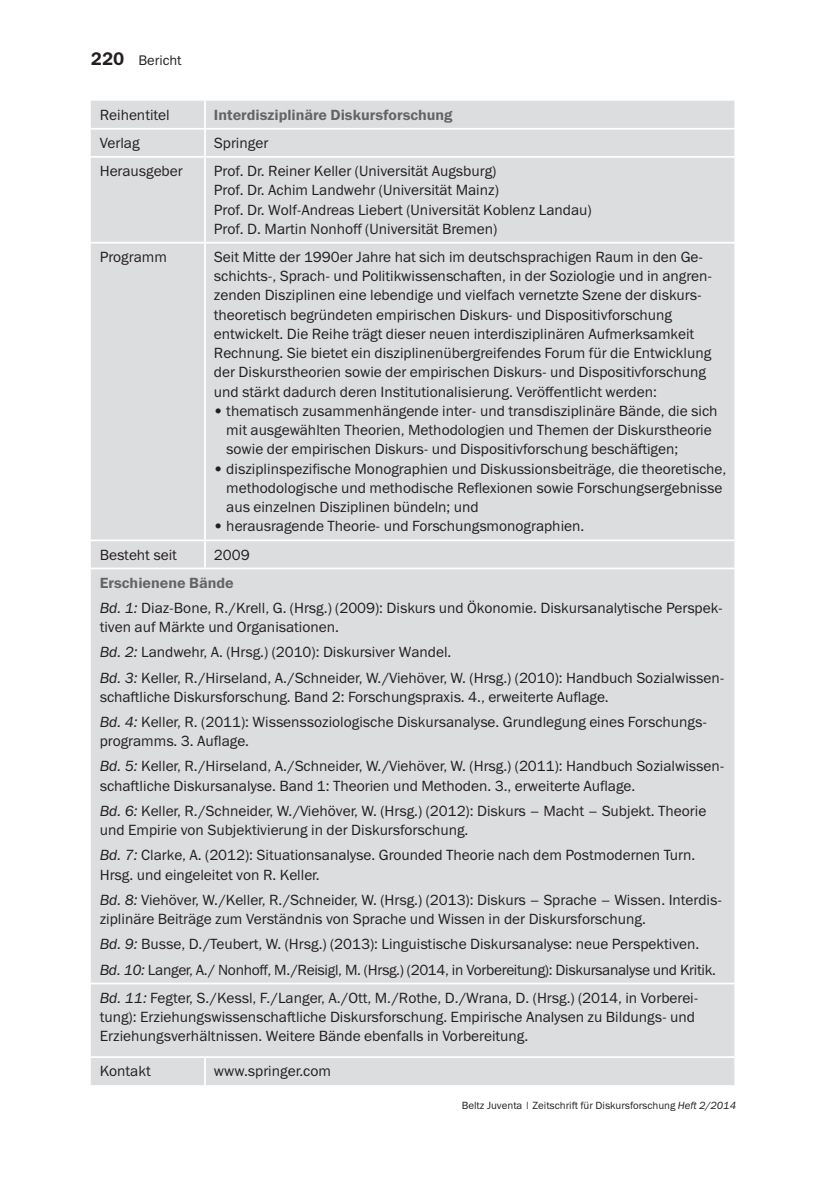
<style>
.page{position:relative;width:822px;height:1194px;background:#fff}
.page>*{position:absolute;margin:0;border:0;box-sizing:border-box;transform-origin:0 0}
.t1{font:14.88px/19.2px "Franklin Gothic Book ITC";color:#231f20}
.t2{font:14.88px "Franklin Gothic Demi ITC";color:#636466}
.t3{font:14px "Franklin Gothic Book ITC";color:#231f20}
.t4{font:10.5px "Franklin Gothic Book ITC";color:#231f20}
.s1{font-family:"Franklin Gothic Demi ITC";font-size:18.38px}
.s2{font-style:italic}
</style>
<div class="page">
<div style="left:91px;top:101px;width:643px;height:984px;background:#dcddde"></div>
<hr style="left:204px;top:101px;width:2px;height:27px;background:#fff">
<hr style="left:91px;top:128px;width:114px;height:2px;background:#fff">
<hr style="left:205px;top:128px;width:531px;height:2px;background:#fff">
<hr style="left:204px;top:130px;width:2px;height:26px;background:#fff">
<hr style="left:91px;top:156px;width:114px;height:2px;background:#fff">
<hr style="left:205px;top:156px;width:531px;height:2px;background:#fff">
<hr style="left:204px;top:158px;width:2px;height:84px;background:#fff">
<hr style="left:91px;top:242px;width:114px;height:1px;background:#fff">
<hr style="left:205px;top:242px;width:531px;height:1px;background:#fff">
<hr style="left:204px;top:243px;width:2px;height:296px;background:#fff">
<hr style="left:91px;top:539px;width:114px;height:2px;background:#fff">
<hr style="left:205px;top:539px;width:531px;height:2px;background:#fff">
<hr style="left:204px;top:541px;width:2px;height:26px;background:#fff">
<hr style="left:204px;top:1057px;width:2px;height:28px;background:#fff">
<hr style="left:91px;top:567px;width:114px;height:2px;background:#fff">
<hr style="left:205px;top:567px;width:531px;height:2px;background:#fff">
<hr style="left:91px;top:982px;width:114px;height:2px;background:#fff">
<hr style="left:205px;top:982px;width:531px;height:2px;background:#fff">
<hr style="left:91px;top:1056px;width:114px;height:1px;background:#fff">
<hr style="left:205px;top:1056px;width:531px;height:1px;background:#fff">
<p class="t3" style="left:91px;top:51px;width:92px"><span class="s1">220</span> Bericht</p>
<p class="t1" style="left:100px;top:105px;width:72px">Reihentitel</p>
<p class="t2" style="left:214px;top:106px;width:240px">Interdisziplinäre Diskursforschung</p>
<p class="t1" style="left:100px;top:133px;width:41px">Verlag</p>
<p class="t1" style="left:214px;top:133px;width:56px">Springer</p>
<p class="t1" style="left:100px;top:161px;width:85px">Herausgeber</p>
<p class="t1" style="left:214px;top:161px;width:379px">Prof. Dr. Reiner Keller (Universität Augsburg)<br>Prof. Dr. Achim Landwehr (Universität Mainz)<br>Prof. Dr. Wolf-Andreas Liebert (Universität Koblenz Landau)<br>Prof. D. Martin Nonhoff (Universität Bremen)</p>
<p class="t1" style="left:100px;top:247px;width:69px">Programm</p>
<p class="t1" style="left:214px;top:247px;width:499px">Seit Mitte der 1990er Jahre hat sich im deutschsprachigen Raum in den Ge&shy;schichts-, Sprach- und Politikwissenschaften, in der Soziologie und in angren&shy;zenden Disziplinen eine lebendige und vielfach vernetzte Szene der diskurs&shy;theoretisch begründeten empirischen Diskurs- und Dispositivforschung entwickelt. Die Reihe trägt dieser neuen interdisziplinären Aufmerksamkeit Rechnung. Sie bietet ein disziplinenübergreifendes Forum für die Entwicklung der Diskurstheorien sowie der empirischen Diskurs- und Dispositivforschung und stärkt dadurch deren Institutionalisierung. Veröffentlicht werden:</p>
<p class="t1" style="left:226px;top:401px;width:492px;text-indent:-12px">• thematisch zusammenhängende inter- und transdisziplinäre Bände, die sich mit ausgewählten Theorien, Methodologien und Themen der Diskurstheorie sowie der empirischen Diskurs- und Dispositivforschung beschäftigen;</p>
<p class="t1" style="left:226px;top:458px;width:501px;text-indent:-12px">• disziplinspezifische Monographien und Diskussionsbeiträge, die theoretische, methodologische und methodische Reflexionen sowie Forschungsergebnisse aus einzelnen Disziplinen bündeln; und</p>
<p class="t1" style="left:214px;top:516px;width:372px">• herausragende Theorie- und Forschungsmonographien.</p>
<p class="t1" style="left:100px;top:544px;width:79px">Besteht seit</p>
<p class="t1" style="left:214px;top:544px;width:37px">2009</p>
<p class="t2" style="left:100px;top:573px;width:136px">Erschienene Bände</p>
<p class="t1" style="left:100px;top:598px;width:624px"><span class="s2">Bd. 1:</span> Diaz-Bone, R./Krell, G. (Hrsg.) (2009): Diskurs und Ökonomie. Diskursanalytische Perspek&shy;tiven auf Märkte und Organisationen.</p>
<p class="t1" style="left:100px;top:639px;width:626px;line-height:25.2px"><span class="s2">Bd. 2:</span> Landwehr, A. (Hrsg.) (2010): Diskursiver Wandel.<br><span class="s2">Bd. 3:</span> Keller, R./Hirseland, A./Schneider, W./Viehöver, W. (Hrsg.) (2010): Handbuch Sozialwissen-</p>
<p class="t1" style="left:100px;top:683px;width:608px;line-height:25.2px">schaftliche Diskursforschung. Band 2: Forschungspraxis. 4., erweiterte Auflage.<br><span class="s2">Bd. 4:</span> Keller, R. (2011): Wissenssoziologische Diskursanalyse. Grundlegung eines Forschungs-</p>
<p class="t1" style="left:100px;top:728px;width:626px;line-height:25.2px">programms. 3. Auflage.<br><span class="s2">Bd. 5:</span> Keller, R./Hirseland, A./Schneider, W./Viehöver, W. (Hrsg.) (2011): Handbuch Sozialwissen-</p>
<p class="t1" style="left:100px;top:772px;width:608px;line-height:25.2px">schaftliche Diskursanalyse. Band 1: Theorien und Methoden. 3., erweiterte Auflage.<br><span class="s2">Bd. 6:</span> Keller, R./Schneider, W./Viehöver, W. (Hrsg.) (2012): Diskurs – Macht – Subjekt. Theorie</p>
<p class="t1" style="left:100px;top:817px;width:597px;line-height:25.2px">und Empirie von Subjektivierung in der Diskursforschung.<br><span class="s2">Bd. 7:</span> Clarke, A. (2012): Situationsanalyse. Grounded Theorie nach dem Postmodernen Turn.</p>
<p class="t1" style="left:100px;top:861px;width:623px;line-height:25.2px">Hrsg. und eingeleitet von R. Keller.<br><span class="s2">Bd. 8:</span> Viehöver, W./Keller, R./Schneider, W. (Hrsg.) (2013): Diskurs – Sprache – Wissen. Interdis-</p>
<p class="t1" style="left:100px;top:906px;width:617px;line-height:25.2px">ziplinäre Beiträge zum Verständnis von Sprache und Wissen in der Diskursforschung.<br><span class="s2">Bd. 9:</span> Busse, D./Teubert, W. (Hrsg.) (2013): Linguistische Diskursanalyse: neue Perspektiven.<br><span class="s2">Bd. 10:</span> Langer, A./ Nonhoff, M./Reisigl, M. (Hrsg.) (2014, in Vorbereitung): Diskursanalyse und Kritik.</p>
<p class="t1" style="left:100px;top:987px;width:600px"><span class="s2">Bd. 11:</span> Fegter, S./Kessl, F./Langer, A./Ott, M./Rothe, D./Wrana, D. (Hrsg.) (2014, in Vorberei&shy;tung): Erziehungswissenschaftliche Diskursforschung. Empirische Analysen zu Bildungs- und<br>Erziehungsverhältnissen. Weitere Bände ebenfalls in Vorbereitung.</p>
<p class="t1" style="left:100px;top:1061px;width:52px">Kontakt</p>
<p class="t1" style="left:214px;top:1061px;width:119px">www.springer.com</p>
<p class="t4" style="left:462px;top:1098px;width:276px">Beltz Juventa | Zeitschrift für Diskursforschung <span class="s2">Heft 2/2014</span></p>
</div>
